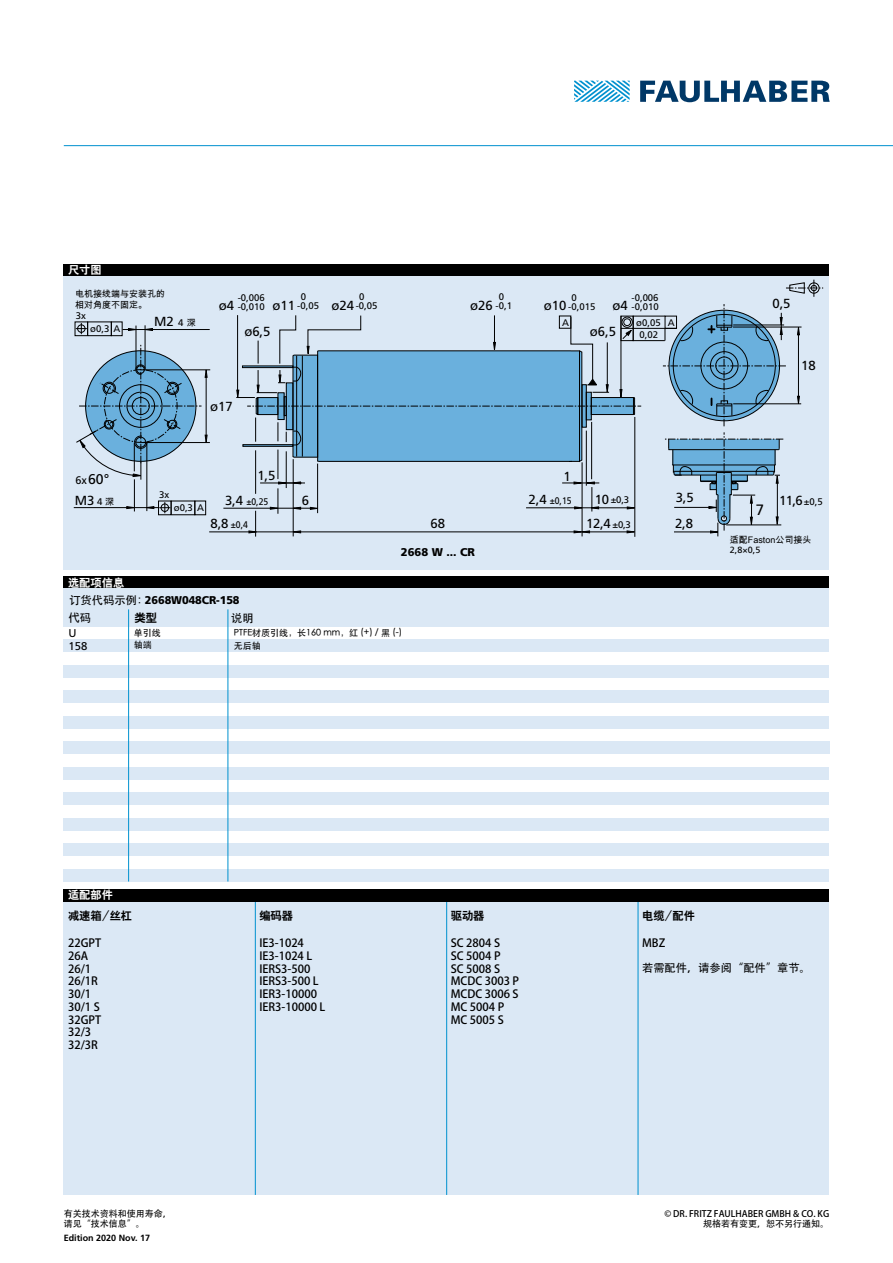
<style>
.page{position:relative;width:893px;height:1263px;background:#fff}
.page>*{position:absolute;margin:0;border:0;box-sizing:border-box;transform-origin:0 0}
.t1{font:15px "Frutiger LT";color:#000}
.t2{font:14.1px "Frutiger LT";color:#000}
.t3{font:13.2px "Frutiger LT";color:#000}
.t4{font:11.25px/12.8px "Adobe Heiti Std";color:#000}
.t5{font:900 11.25px "Frutiger LT";letter-spacing:-.01em;color:#000}
.t6{font:11.25px "H Yb 2 gj";color:#000}
.t7{font:11.25px "H Yb 2 gj";color:#fff}
.t8{font:500 11.25px "ST Heiti SC";color:#000}
.t9{font:11.25px/12.8px "Frutiger LT";color:#000}
.t10{font:700 11.25px "Adobe Fan Heiti Std";color:#000}
.t11{font:700 11.25px "Koz Go Pro";color:#000}
.t12{font:9.6px/12px "Frutiger LT";color:#000}
.t13{font:9.6px "Frutiger LT";color:#000;scale:.9 1}
.t14{font:9px/10.8px "Adobe Heiti Std";color:#000}
.t15{font:500 9px/12.8px "ST Heiti SC";color:#000}
.t16{font:9px/10.8px "Arial Unicode MS";color:#000}
.t17{font:700 9px "Frutiger LT";color:#000}
.t18{font:9px "Frutiger LT";color:#000}
.s1{font-size:9.6px}
.s2{font-size:13.2px}
.s3{font-size:10.95px}
.s4{font-family:"Adobe Heiti Std";font-weight:400}
</style>
<div class="page">
<div style="left:64px;top:901px;width:765px;height:294px;background:#dbe8f5"></div>
<hr style="left:255px;top:901px;width:1px;height:294px;background:#0091cf">
<hr style="left:638px;top:901px;width:1px;height:294px;background:#0091cf">
<hr style="left:446px;top:901px;width:1px;height:294px;background:#0091cf">
<svg style="left:574px;top:81px;width:56px;height:21px"></svg>
<svg style="left:640px;top:81px;width:190px;height:21px"></svg>
<div style="left:64px;top:264px;width:765px;height:12px;background:#000"></div>
<div style="left:64px;top:889px;width:765px;height:12px;background:#000"></div>
<div style="left:64px;top:276px;width:765px;height:294px;background:#dbe8f5"></div>
<div style="left:64px;top:576px;width:765px;height:13px;background:#000"></div>
<hr style="left:64px;top:145px;width:829px;height:1px;background:#0091cf">
<svg style="left:786px;top:280px;width:37px;height:17px"></svg>
<div style="left:87px;top:322px;width:25px;height:14px;border:1px solid #000"></div>
<svg style="left:77px;top:324px;width:9px;height:10px"></svg>
<div style="left:75px;top:322px;width:13px;height:14px;border:1px solid #000"></div>
<hr style="left:141px;top:370px;width:69px;height:1px;background:#000">
<hr style="left:142px;top:442px;width:68px;height:1px;background:#000">
<hr style="left:123px;top:329px;width:87px;height:1px;background:#000">
<hr style="left:136px;top:326px;width:1px;height:44px;background:#000">
<hr style="left:145px;top:325px;width:1px;height:43px;background:#000">
<svg style="left:145px;top:328px;width:8px;height:3px"></svg>
<svg style="left:128px;top:328px;width:8px;height:3px"></svg>
<hr style="left:209px;top:532px;width:421px;height:1px;background:#000">
<hr style="left:798px;top:333px;width:1px;height:64px;background:#000">
<hr style="left:733px;top:404px;width:68px;height:1px;background:#000">
<svg style="left:797px;top:328px;width:3px;height:7px"></svg>
<svg style="left:797px;top:396px;width:3px;height:8px"></svg>
<hr style="left:733px;top:327px;width:68px;height:1px;background:#000">
<hr style="left:223px;top:508px;width:88px;height:1px;background:#000">
<div style="left:195px;top:501px;width:11px;height:14px;border:1px solid #000"></div>
<div style="left:171px;top:501px;width:24px;height:14px;border:1px solid #000"></div>
<hr style="left:74px;top:507px;width:85px;height:1px;background:#000">
<svg style="left:76px;top:345px;width:132px;height:135px"></svg>
<hr style="left:147px;top:443px;width:1px;height:68px;background:#000">
<svg style="left:146px;top:502px;width:24px;height:11px"></svg>
<svg style="left:126px;top:506px;width:8px;height:3px"></svg>
<hr style="left:134px;top:479px;width:1px;height:32px;background:#000">
<svg style="left:236px;top:304px;width:550px;height:233px"></svg>
<div style="left:64px;top:716px;width:765px;height:12px;background:#dbe8f5"></div>
<div style="left:64px;top:588px;width:765px;height:38px;background:#dbe8f5"></div>
<div style="left:64px;top:639px;width:765px;height:13px;background:#dbe8f5"></div>
<div style="left:64px;top:767px;width:765px;height:12px;background:#dbe8f5"></div>
<div style="left:64px;top:792px;width:765px;height:13px;background:#dbe8f5"></div>
<div style="left:64px;top:665px;width:765px;height:12px;background:#dbe8f5"></div>
<div style="left:64px;top:818px;width:765px;height:12px;background:#dbe8f5"></div>
<div style="left:64px;top:690px;width:765px;height:13px;background:#dbe8f5"></div>
<div style="left:64px;top:843px;width:765px;height:13px;background:#dbe8f5"></div>
<div style="left:64px;top:869px;width:765px;height:12px;background:#dbe8f5"></div>
<div style="left:64px;top:741px;width:765px;height:13px;background:#dbe8f5"></div>
<hr style="left:228px;top:609px;width:1px;height:272px;background:#0091cf">
<hr style="left:128px;top:609px;width:1px;height:272px;background:#0091cf">
<p class="t7" style="left:68px;top:264px;width:35px">尺寸图</p>
<p class="t16" style="left:75px;top:288px;width:91px">电机接线端与安装孔的相对角度不固定。</p>
<p class="t12" style="left:76px;top:309px;width:12px">3x</p>
<p class="t12" style="left:90px;top:323px;width:32px">ø0,3 A</p>
<p class="t3" style="left:154px;top:314px;width:31px">M2 <span class="s1">4</span></p>
<p class="t16" style="left:187px;top:317px;width:11px">深</p>
<p class="t12" style="left:301px;top:291px;width:7px">0</p>
<p class="t12" style="left:359px;top:291px;width:7px">0</p>
<p class="t12" style="left:499px;top:291px;width:7px">0</p>
<p class="t12" style="left:238px;top:292px;width:29px">-0,006</p>
<p class="t12" style="left:332px;top:300px;width:47px"><span class="s2">ø24</span> -0,05</p>
<p class="t12" style="left:613px;top:294px;width:48px;line-height:8.7px;text-align:right">-0,006<br><span class="s2">ø4</span> -0,010</p>
<p class="t3" style="left:590px;top:324px;width:28px">ø6,5</p>
<p class="t12" style="left:571px;top:292px;width:7px">0</p>
<p class="t12" style="left:297px;top:300px;width:23px">-0,05</p>
<p class="t3" style="left:772px;top:296px;width:20px">0,5</p>
<p class="t3" style="left:544px;top:297px;width:24px">ø10</p>
<p class="t12" style="left:470px;top:300px;width:43px"><span class="s2">ø26</span> -0,1</p>
<p class="t3" style="left:219px;top:298px;width:17px">ø4</p>
<p class="t3" style="left:272px;top:298px;width:24px">ø11</p>
<p class="t12" style="left:238px;top:300px;width:29px">-0,010</p>
<p class="t12" style="left:568px;top:300px;width:29px">-0,015</p>
<p class="t12" style="left:639px;top:316px;width:37px;text-indent:-3px">ø0,05 A<br>0,02</p>
<p class="t12" style="left:562px;top:316px;width:8px">A</p>
<p class="t3" style="left:244px;top:324px;width:28px">ø6,5</p>
<p class="t3" style="left:210px;top:398px;width:24px">ø17</p>
<p class="t3" style="left:801px;top:358px;width:16px">18</p>
<p class="t2" style="left:75px;top:470px;width:35px"><span class="s3">6x</span>60°</p>
<p class="t3" style="left:257px;top:468px;width:20px">1,5</p>
<p class="t3" style="left:563px;top:468px;width:9px">1</p>
<p class="t12" style="left:159px;top:488px;width:12px">3x</p>
<p class="t3" style="left:528px;top:491px;width:20px">2,4</p>
<p class="t3" style="left:302px;top:492px;width:9px">6</p>
<p class="t3" style="left:75px;top:492px;width:29px">M3 <span class="s1">4</span></p>
<p class="t13" style="left:550px;top:495px;width:26px">±0,15</p>
<p class="t12" style="left:174px;top:502px;width:32px">ø0,3 A</p>
<p class="t13" style="left:225px;top:496px;width:50px"><span class="s2">3,4</span> ±0,25</p>
<p class="t16" style="left:105px;top:496px;width:10px">深</p>
<p class="t13" style="left:210px;top:519px;width:43px"><span class="s2">8,8</span> ±0,4</p>
<p class="t3" style="left:431px;top:516px;width:16px">68</p>
<p class="t7" style="left:68px;top:577px;width:58px">选配项信息</p>
<p class="t5" style="left:401px;top:545px;width:76px">2668 W ... CR</p>
<p class="t8" style="left:69px;top:593px;width:80px">订货代码示例：</p>
<p class="t11" style="left:135px;top:611px;width:24px">类型</p>
<p class="t8" style="left:231px;top:612px;width:24px">说明</p>
<p class="t15" style="left:134px;top:638px;width:19px">轴端</p>
<p class="t5" style="left:145px;top:593px;width:96px">2668W048CR-158</p>
<p class="t15" style="left:134px;top:626px;width:28px">单引线</p>
<p class="t15" style="left:234px;top:626px;width:170px">PTFE材质引线，长160 mm，红 (+) / 黑 (-)无后轴</p>
<p class="t10" style="left:69px;top:611px;width:24px">代<span class="s4">码</span></p>
<p class="t9" style="left:69px;top:627px;width:20px">U<br>158</p>
<p class="t12" style="left:595px;top:494px;width:36px"><span class="s2">10</span> ±0,3</p>
<p class="t3" style="left:676px;top:490px;width:20px">3,5</p>
<p class="t3" style="left:586px;top:516px;width:46px">12,4 <span class="s1">±0,3</span></p>
<p class="t3" style="left:675px;top:515px;width:20px">2,8</p>
<h1 class="t1" style="left:756px;top:501px;width:10px">7</h1>
<p class="t3" style="left:779px;top:492px;width:45px">11,6<span class="s1">±0,5</span></p>
<p class="t16" style="left:730px;top:534px;width:83px">适配Faston公司接头</p>
<p class="t18" style="left:730px;top:545px;width:32px">2,8×0,5</p>
<p class="t7" style="left:68px;top:889px;width:46px">适配部件</p>
<p class="t6" style="left:68px;top:910px;width:66px">减速箱/丝杠</p>
<p class="t6" style="left:259px;top:910px;width:35px">编码器</p>
<p class="t6" style="left:451px;top:910px;width:35px">驱动器</p>
<p class="t6" style="left:642px;top:910px;width:54px">电缆/配件</p>
<p class="t4" style="left:68px;top:937px;width:35px">22GPT<br>26A<br>26/1<br>26/1R<br>30/1<br>30/1 S<br>32GPT<br>32/3<br>32/3R</p>
<p class="t4" style="left:259px;top:937px;width:67px">IE3-1024<br>IE3-1024 L<br>IERS3-500<br>IERS3-500 L<br>IER3-10000<br>IER3-10000 L</p>
<p class="t4" style="left:451px;top:937px;width:70px">SC 2804 S<br>SC 5004 P<br>SC 5008 S<br>MCDC 3003 P<br>MCDC 3006 S<br>MC 5004 P<br>MC 5005 S</p>
<p class="t4" style="left:642px;top:936px;width:25px">MBZ</p>
<p class="t4" style="left:642px;top:962px;width:170px">若需配件，请参阅“配件”章节。</p>
<p class="t14" style="left:64px;top:1208px;width:109px">有关技术资料和使用寿命，请见“技术信息”。</p>
<p class="t14" style="left:664px;top:1208px;width:166px;text-align:right">© DR. FRITZ FAULHABER GMBH &amp; CO. KG规格若有变更，恕不另行通知。</p>
<p class="t17" style="left:64px;top:1233px;width:88px">Edition 2020 Nov. 17</p>
</div>
